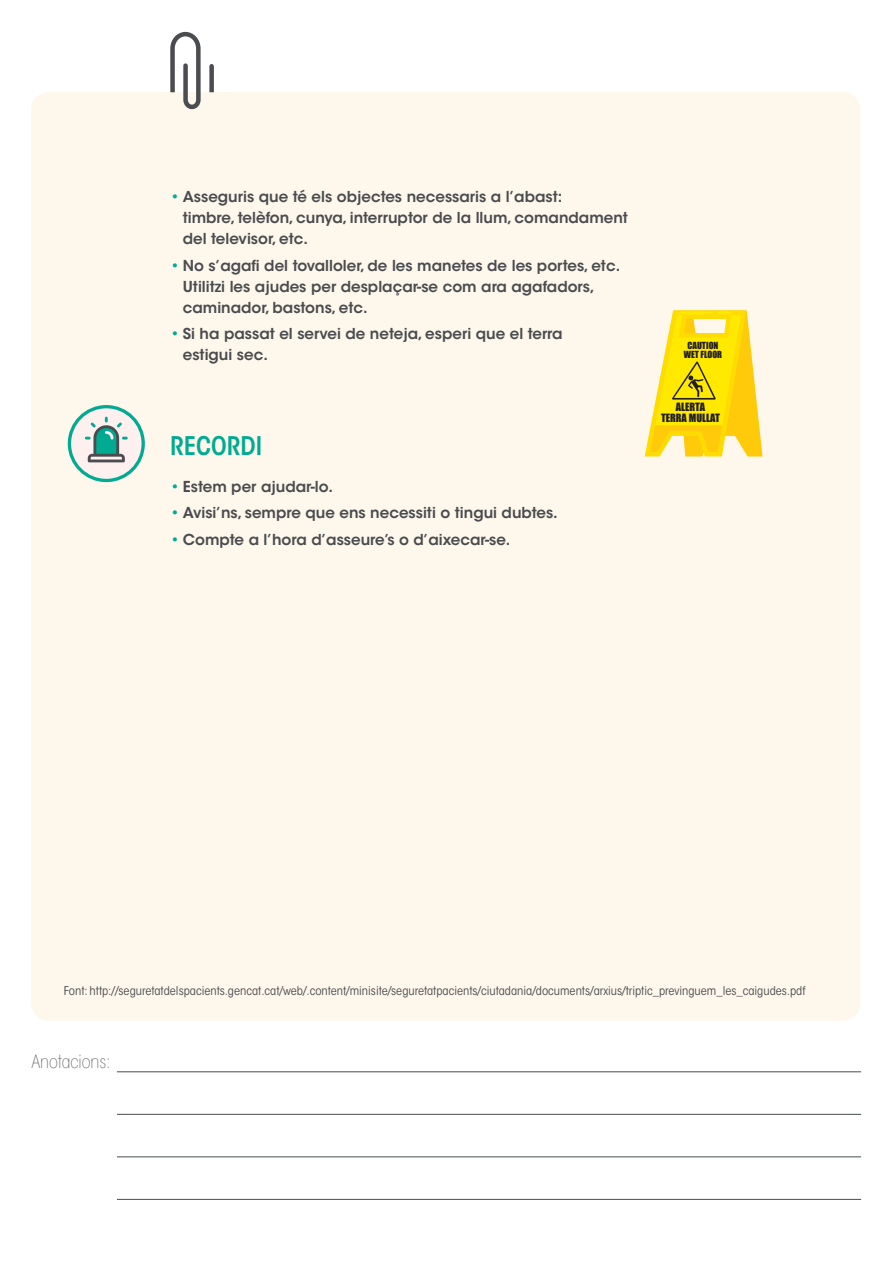
<style>
.page{position:relative;width:893px;height:1263px;background:#fff}
.page>*{position:absolute;margin:0;border:0;box-sizing:border-box;transform-origin:0 0}
.t1{font:600 condensed 25.5px "ITC Avant Garde Std";color:#00ab91}
.t2{font:200 condensed 18px "ITC Avant Garde Std";color:#4a4c4f}
.t3{font:600 15px/21px "ITC Avant Garde Std";color:#494b4e}
.t4{font:condensed 12px "ITC Avant Garde Std";color:#494b4e;scale:1.05 1}
.t5{font:10.5px/10.5px "Impact";color:#231f20;text-align:center}
.t6{font:9px/9px "Impact";color:#231f20;text-align:center}
.s1{color:#00ab91}
</style>
<div class="page">
<div style="left:31px;top:92px;width:829px;height:929px;background:#fef7ec"></div>
<svg style="left:157px;top:31px;width:71px;height:118px"></svg>
<hr style="left:117px;top:1071px;width:744px;height:1px;background:#4a4c4f">
<hr style="left:117px;top:1114px;width:744px;height:1px;background:#4a4c4f">
<hr style="left:117px;top:1156px;width:744px;height:1px;background:#4a4c4f">
<hr style="left:117px;top:1199px;width:744px;height:1px;background:#4a4c4f">
<svg style="left:645px;top:310px;width:117px;height:146px"></svg>
<svg style="left:69px;top:407px;width:74px;height:73px;fill:#fef0ef"></svg>
<div style="left:68px;top:405px;width:77px;height:77px;border:3px solid #00ab91;border-radius:50%"></div>
<svg style="left:85px;top:417px;width:43px;height:45px"></svg>
<p class="t3" style="left:183px;top:186px;width:447px;text-indent:-13px"><span class="s1">•</span> Asseguris que té els objectes necessaris a l’abast:<br>timbre, telèfon, cunya, interruptor de la llum, comandament del televisor, etc.</p>
<p class="t3" style="left:183px;top:255px;width:439px;text-indent:-13px"><span class="s1">•</span> No s’agafi del tovalloler, de les manetes de les portes, etc.<br>Utilitzi les ajudes per desplaçar-se com ara agafadors, caminador, bastons, etc.</p>
<p class="t3" style="left:183px;top:323px;width:381px;text-indent:-13px"><span class="s1">•</span> Si ha passat el servei de neteja, esperi que el terra estigui sec.</p>
<h1 class="t1" style="left:170px;top:430px;width:14px">RECORDI</h1>
<p class="t3" style="left:170px;top:476px;width:164px"><span class="s1">•</span> Estem per ajudar-lo.</p>
<p class="t3" style="left:170px;top:502px;width:389px"><span class="s1">•</span> Avisi’ns, sempre que ens necessiti o tingui dubtes.</p>
<p class="t3" style="left:170px;top:528px;width:342px"><span class="s1">•</span> Compte a l’hora d’asseure’s o d’aixecar-se.</p>
<p class="t6" style="left:684px;top:340px;width:40px">CAUTION<br>WET FLOOR</p>
<p class="t5" style="left:661px;top:402px;width:60px">ALERTA<br>TERRA MULLAT</p>
<p class="t4" style="left:64px;top:984px;width:708px">Font: http://seguretatdelspacients.gencat.cat/web/.content/minisite/seguretatpacients/ciutadania/documents/arxius/triptic_previnguem_les_caigudes.pdf</p>
<p class="t2" style="left:32px;top:1051px;width:80px">Anotacions:</p>
</div>
